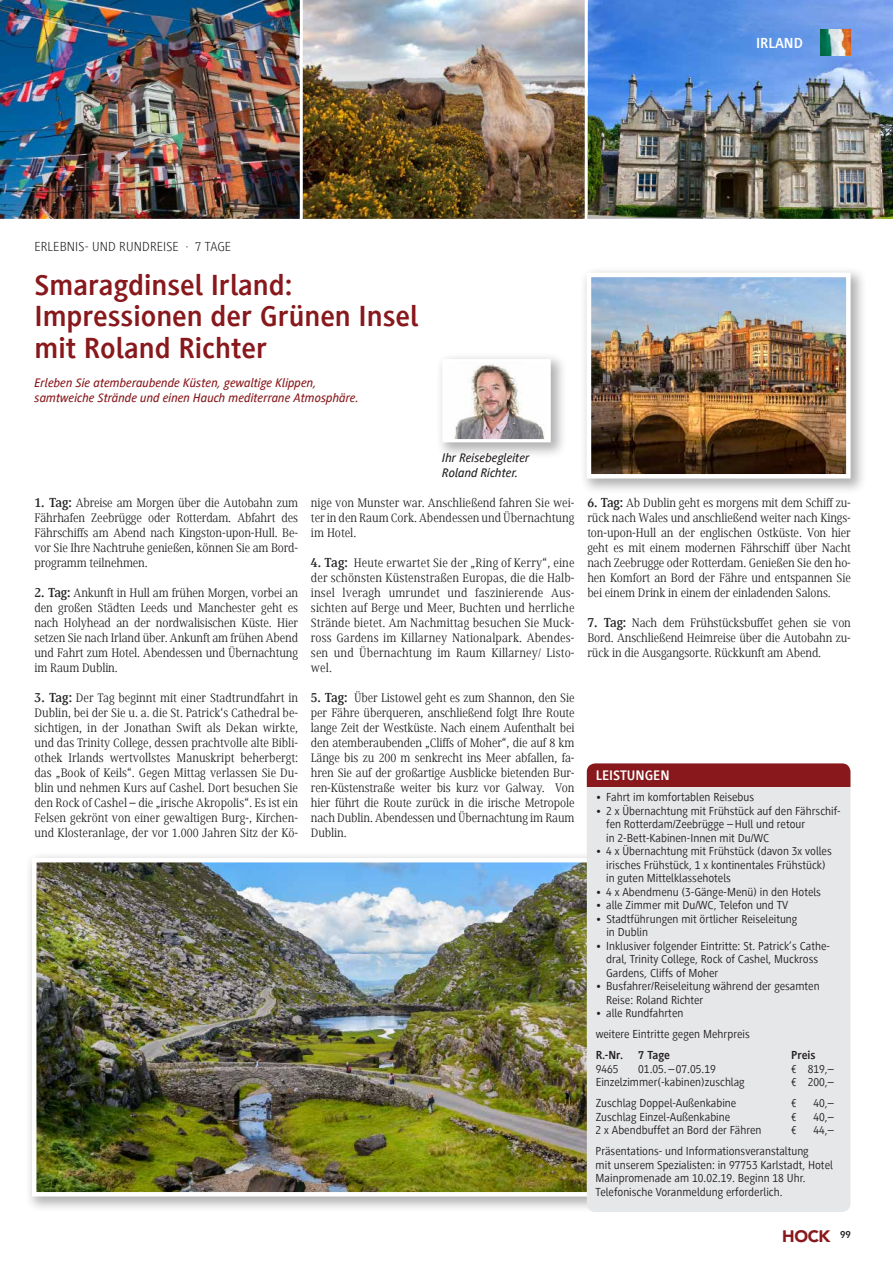
<style>
.page{position:relative;width:893px;height:1263px;background:#fff}
.page>*{position:absolute;margin:0;border:0;box-sizing:border-box;transform-origin:0 0}
.t1{font:700 30px/31.5px "Generis Sans Com";color:#88181b}
.t2{font:900 16.5px "Avenir LT Std";color:#88181b}
.t3{font:700 15px "Generis Sans Com";color:#fff}
.t4{font:700 14.25px "Generis Sans Com";color:#fff}
.t5{font:300 13.5px "Generis Sans Com";letter-spacing:.01em;color:#231f20}
.t6{font:12.75px/15px "Generis Serif Com";letter-spacing:-.01em;color:#231f20;text-align:justify}
.t7{font:italic 500 12.75px/15px "Generis Sans Com";color:#88181b}
.t8{font:italic 500 12.75px/15px "Generis Sans Com";color:#231f20}
.t9{font:12px/13.5px "Generis Sans Com";color:#231f20}
.t10{font:700 12px "Generis Sans Com";color:#231f20}
.s1{font-weight:700;font-size:13.5px}
</style>
<div class="page">
<img style="left:1px;top:0;width:892px;height:219px">
<hr style="left:585px;top:0;width:3px;height:222px;background:#fff">
<hr style="left:300px;top:0;width:3px;height:226px;background:#fff">
<img style="left:0;top:0;width:1px;height:220px">
<div style="left:435px;top:352px;width:132px;height:106px;background:#231f20;opacity:.35"></div>
<img style="left:446px;top:363px;width:101px;height:75px">
<div style="left:442px;top:359px;width:109px;height:83px;border:3px solid #fff"></div>
<div style="left:25px;top:851px;width:627px;height:362px;background:#231f20;opacity:.35"></div>
<img style="left:37px;top:863px;width:550px;height:328px">
<div style="left:32px;top:858px;width:604px;height:338px;border:4px solid #fff"></div>
<div style="left:587px;top:763px;width:263px;height:449px;background:#e6e7e9;border-radius:9px"></div>
<div style="left:587px;top:763px;width:263px;height:24px;background:#88181b"></div>
<div style="left:580px;top:266px;width:286px;height:229px;background:#231f20;opacity:.35"></div>
<img style="left:592px;top:278px;width:254px;height:195px">
<div style="left:587px;top:273px;width:264px;height:205px;border:4px solid #fff"></div>
<hr style="left:0;top:219px;width:893px;height:4px;background:#fff">
<img style="left:821px;top:30px;width:29px;height:25px">
<p class="t3" style="left:756px;top:34px;width:49px">IRLAND</p>
<p class="t5" style="left:35px;top:239px;width:198px">ERLEBNIS- UND RUNDREISE · 7 TAGE</p>
<h1 class="t1" style="left:35px;top:269px;width:385px">Smaragdinsel Irland:<br>Impressionen der Grünen Insel mit Roland Richter</h1>
<p class="t7" style="left:35px;top:375px;width:326px">Erleben Sie atemberaubende Küsten, gewaltige Klippen, samtweiche Strände und einen Hauch mediterrane Atmosphäre.</p>
<p class="t6" style="left:35px;top:495px;width:265px"><span class="s1">1. Tag:</span> Abreise am Morgen über die Autobahn zum Fährhafen Zeebrügge oder Rotterdam. Abfahrt des Fährschiffs am Abend nach Kingston-upon-Hull. Be&shy;vor Sie Ihre Nachtruhe genießen, können Sie am Bord&shy;programm teilnehmen.</p>
<p class="t6" style="left:35px;top:585px;width:265px"><span class="s1">2. Tag:</span> Ankunft in Hull am frühen Morgen, vorbei an den großen Städten Leeds und Manchester geht es nach Holyhead an der nordwalisischen Küste. Hier setzen Sie nach Irland über. Ankunft am frühen Abend und Fahrt zum Hotel. Abendessen und Übernachtung im Raum Dublin.</p>
<p class="t6" style="left:35px;top:690px;width:265px"><span class="s1">3. Tag:</span> Der Tag beginnt mit einer Stadtrundfahrt in Dublin, bei der Sie u. a. die St. Patrick‘s Cathedral be&shy;sichtigen, in der Jonathan Swift als Dekan wirkte, und das Trinity College, dessen prachtvolle alte Bibli&shy;othek Irlands wertvollstes Manuskript beherbergt: das „Book of Keils“. Gegen Mittag verlassen Sie Du&shy;blin und nehmen Kurs auf Cashel. Dort besuchen Sie den Rock of Cashel – die „irische Akropolis“. Es ist ein Felsen gekrönt von einer gewaltigen Burg-, Kirchen&shy;und Klosteranlage, der vor 1.000 Jahren Sitz der Kö-</p>
<p class="t8" style="left:442px;top:451px;width:89px">Ihr Reisebegleiter<br>Roland Richter.</p>
<p class="t6" style="left:311px;top:495px;width:265px">nige von Munster war. Anschließend fahren Sie wei&shy;ter in den Raum Cork. Abendessen und Übernachtung im Hotel.</p>
<p class="t6" style="left:311px;top:555px;width:265px"><span class="s1">4. Tag:</span> Heute erwartet Sie der „Ring of Kerry“, eine der schönsten Küstenstraßen Europas, die die Halb&shy;insel lveragh umrundet und faszinierende Aus&shy;sichten auf Berge und Meer, Buchten und herrliche Strände bietet. Am Nachmittag besuchen Sie Muck&shy;ross Gardens im Killarney Nationalpark. Abendes&shy;sen und Übernachtung im Raum Killarney/ Listo&shy;wel.</p>
<p class="t6" style="left:311px;top:690px;width:265px"><span class="s1">5. Tag:</span> Über Listowel geht es zum Shannon, den Sie per Fähre überqueren, anschließend folgt Ihre Route lange Zeit der Westküste. Nach einem Aufenthalt bei den atemberaubenden „Cliffs of Moher“, die auf 8 km Länge bis zu 200 m senkrecht ins Meer abfallen, fa&shy;hren Sie auf der großartige Ausblicke bietenden Bur&shy;ren-Küstenstraße weiter bis kurz vor Galway. Von hier führt die Route zurück in die irische Metropole nach Dublin. Abendessen und Übernachtung im Raum Dublin.</p>
<p class="t6" style="left:587px;top:495px;width:265px"><span class="s1">6. Tag:</span> Ab Dublin geht es morgens mit dem Schiff zu&shy;rück nach Wales und anschließend weiter nach Kings&shy;ton-upon-Hull an der englischen Ostküste. Von hier geht es mit einem modernen Fährschiff über Nacht nach Zeebrugge oder Rotterdam. Genießen Sie den ho&shy;hen Komfort an Bord der Fähre und entspannen Sie bei einem Drink in einem der einladenden Salons.</p>
<p class="t6" style="left:587px;top:615px;width:265px"><span class="s1">7. Tag:</span> Nach dem Frühstücksbuffet gehen sie von Bord. Anschließend Heimreise über die Autobahn zu&shy;rück in die Ausgangsorte. Rückkunft am Abend.</p>
<p class="t4" style="left:596px;top:768px;width:75px">LEISTUNGEN</p>
<p class="t9" style="left:596px;top:791px;width:160px">• Fahrt im komfortablen Reisebus</p>
<p class="t9" style="left:606px;top:804px;width:236px;text-indent:-10px">• 2 x Übernachtung mit Frühstück auf den Fährschif&shy;fen Rotterdam/Zeebrügge –Hull und retour<br>in 2-Bett-Kabinen-Innen mit Du/WC</p>
<p class="t9" style="left:606px;top:845px;width:227px;text-indent:-10px">• 4 x Übernachtung mit Frühstück (davon 3x volles irisches Frühstück, 1 x kontinentales Frühstück) in guten Mittelklassehotels</p>
<p class="t9" style="left:596px;top:885px;width:227px">• 4 x Abendmenu (3-Gänge-Menü) in den Hotels</p>
<p class="t9" style="left:596px;top:899px;width:194px">• alle Zimmer mit Du/WC, Telefon und TV</p>
<p class="t9" style="left:606px;top:912px;width:193px;text-indent:-11px">• Stadtführungen mit örtlicher Reiseleitung in Dublin</p>
<p class="t9" style="left:606px;top:939px;width:225px;text-indent:-10px">• Inklusiver folgender Eintritte: St. Patrick‘s Cathe&shy;dral, Trinity College, Rock of Cashel, Muckross<br>Gardens, Cliffs of Moher</p>
<p class="t9" style="left:606px;top:980px;width:215px;text-indent:-10px">• Busfahrer/Reiseleitung während der gesamten<br>Reise: Roland Richter</p>
<p class="t9" style="left:596px;top:1003px;width:156px;line-height:21px">• alle Rundfahrten<br>weitere Eintritte gegen Mehrpreis</p>
<p class="t10" style="left:596px;top:1049px;width:29px">R.-Nr.</p>
<p class="t10" style="left:638px;top:1049px;width:33px">7 Tage</p>
<p class="t10" style="left:791px;top:1049px;width:26px">Preis</p>
<p class="t9" style="left:596px;top:1062px;width:24px">9465</p>
<p class="t9" style="left:638px;top:1062px;width:79px">01.05. –07.05.19</p>
<p class="t9" style="left:791px;top:1062px;width:44px">€ 819,–</p>
<p class="t9" style="left:596px;top:1076px;width:151px">Einzelzimmer(-kabinen)zuschlag</p>
<p class="t9" style="left:791px;top:1076px;width:44px">€ 200,–</p>
<p class="t9" style="left:596px;top:1097px;width:142px">Zuschlag Doppel-Außenkabine</p>
<p class="t9" style="left:791px;top:1097px;width:7px">€</p>
<p class="t9" style="left:813px;top:1097px;width:22px">40,–</p>
<p class="t9" style="left:596px;top:1110px;width:136px">Zuschlag Einzel-Außenkabine</p>
<p class="t9" style="left:791px;top:1110px;width:7px">€</p>
<p class="t9" style="left:813px;top:1110px;width:22px">40,–</p>
<p class="t9" style="left:596px;top:1124px;width:167px">2 x Abendbuffet an Bord der Fähren</p>
<p class="t9" style="left:791px;top:1124px;width:7px">€</p>
<p class="t9" style="left:813px;top:1124px;width:22px">44,–</p>
<p class="t9" style="left:596px;top:1145px;width:239px">Präsentations- und Informationsveranstaltung<br>mit unserem Spezialisten: in 97753 Karlstadt, Hotel Mainpromenade am 10.02.19. Beginn 18 Uhr.<br>Telefonische Voranmeldung erforderlich.</p>
<p class="t2" style="left:782px;top:1226px;width:70px">HOCK <sup>99</sup></p>
</div>
